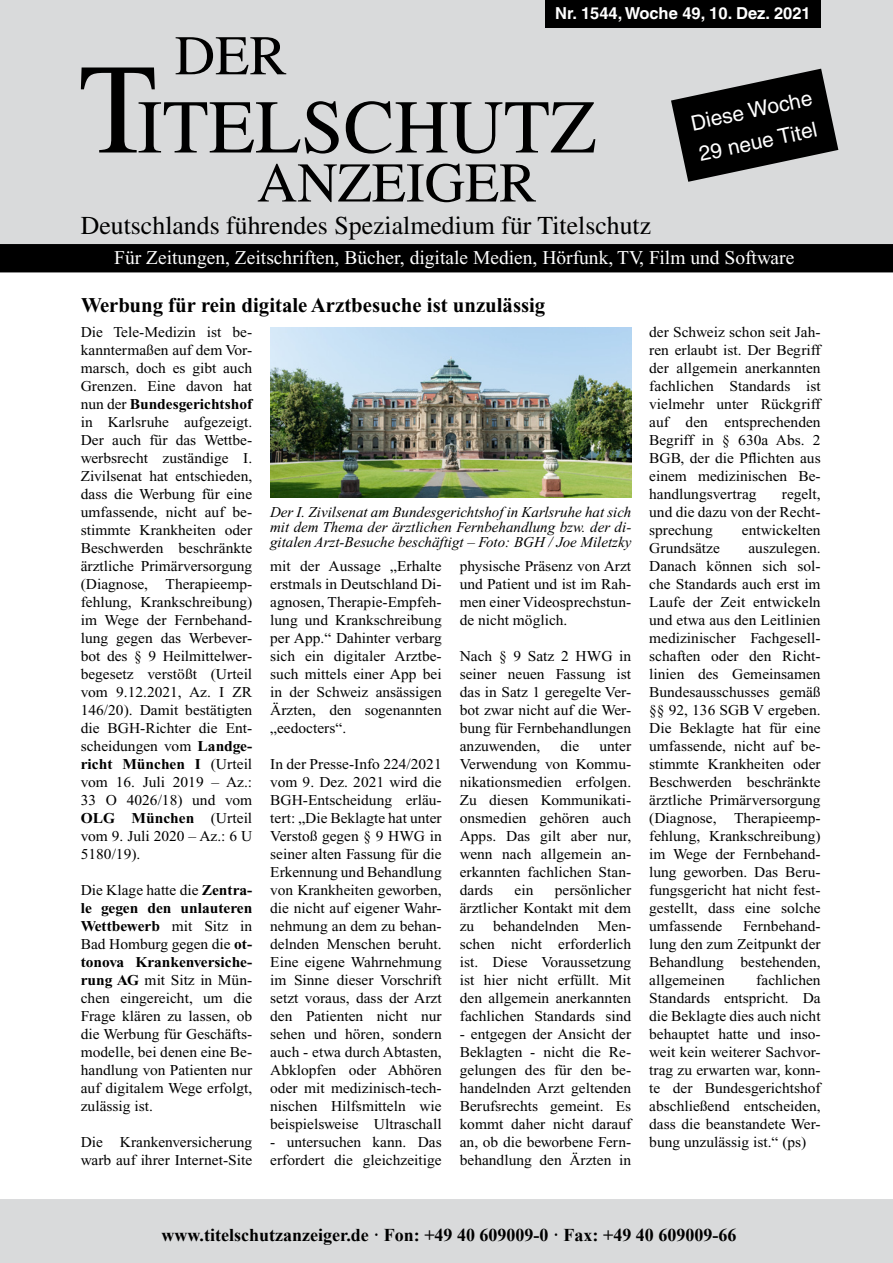
<style>
.page{position:relative;width:893px;height:1263px;background:#fff}
.page>*{position:absolute;margin:0;border:0;box-sizing:border-box;transform-origin:0 0}
.t1{font:75.9px "Times";color:#000}
.t2{font:55.95px "Times";color:#000}
.t3{font:25.8px "Times";color:#000}
.R-Überschrift{font:700 21px "Times New Roman";color:#000}
.t4{font:21px "Helvetica";color:#fff}
.t5{font:19.5px "Times New Roman";color:#fff}
.t6{font:700 18px "Times New Roman";color:#000}
.t7{font:700 16.5px "Helvetica";color:#fff}
.R-Fließtext{font:15px/18px "Times New Roman";color:#000;text-align:justify}
.R-Fließtext-2{font:italic 15px/15px "Times New Roman";color:#000;text-align:justify}
.s1{font-size:128.4px}
.s2{font-weight:700}
</style>
<div class="page">
<div style="left:0;top:0;width:893px;height:253px;background:#d9dadb"></div>
<div style="left:0;top:244px;width:893px;height:28px;background:#000"></div>
<div style="left:545px;top:0;width:275px;height:27px;background:#000"></div>
<svg style="left:671px;top:69px;width:167px;height:113px"></svg>
<div style="left:0;top:1199px;width:893px;height:64px;background:#d9dadb"></div>
<img style="left:270px;top:328px;width:361px;height:170px">
<p class="t7" style="left:555px;top:3px;width:257px">Nr. 1544, Woche 49, 10. Dez. 2021</p>
<p class="t2" style="left:175px;top:24px;width:114px">DER</p>
<p class="t1" style="left:79px;top:84px;width:519px"><span class="s1">T</span>ITELSCHUTZ</p>
<p class="t2" style="left:257px;top:151px;width:281px">ANZEIGER</p>
<p class="t3" style="left:81px;top:211px;width:572px">Deutschlands führendes Spezialmedium für Titelschutz</p>
<p class="t5" style="left:114px;top:247px;width:682px">Für Zeitungen, Zeitschriften, Bücher, digitale Medien, Hörfunk, TV, Film und Software</p>
<p class="t4" style="left:689px;top:111px;width:125px;rotate:-12deg">Diese Woche</p>
<p class="t4" style="left:697px;top:142px;width:122px;rotate:-12deg">29 neue Titel</p>
<p class="R-Überschrift" style="left:81px;top:293px;width:466px">Werbung für rein digitale Arztbesuche ist unzulässig</p>
<p class="R-Fließtext" style="left:81px;top:323px;width:173px">Die Tele-Medizin ist be&shy;kanntermaßen auf dem Vor&shy;marsch, doch es gibt auch Grenzen. Eine davon hat nun der <span class="s2">Bundesgerichtshof </span>in Karlsruhe aufgezeigt.<br>Der auch für das Wettbe&shy;werbsrecht zuständige I.<br>Zivilsenat hat entschieden, dass die Werbung für eine umfassende, nicht auf be&shy;stimmte Krankheiten oder Beschwerden beschränkte ärztliche Primärversorgung (Diagnose, Therapieemp&shy;fehlung, Krankschreibung) im Wege der Fernbehand&shy;lung gegen das Werbever&shy;bot des § 9 Heilmittelwer&shy;begesetz verstößt (Urteil vom 9.12.2021, Az. I ZR 146/20). Damit bestätigten die BGH-Richter die Ent&shy;scheidungen vom <span class="s2">Landge&shy;richt München I</span> (Urteil vom 16. Juli 2019 – Az.:<br>33 O 4026/18) und vom <span class="s2">OLG München</span> (Urteil vom 9. Juli 2020 – Az.: 6 U 5180/19).</p>
<p class="R-Fließtext" style="left:81px;top:881px;width:173px">Die Klage hatte die <span class="s2">Zentra&shy;le gegen den unlauteren Wettbewerb</span> mit Sitz in Bad Homburg gegen die <span class="s2">ot&shy;tonova Krankenversiche&shy;rung AG</span> mit Sitz in Mün&shy;chen eingereicht, um die Frage klären zu lassen, ob die Werbung für Geschäfts&shy;modelle, bei denen eine Be&shy;handlung von Patienten nur auf digitalem Wege erfolgt, zulässig ist.</p>
<p class="R-Fließtext" style="left:81px;top:1133px;width:173px">Die Krankenversicherung warb auf ihrer Internet-Site</p>
<p class="R-Fließtext-2" style="left:270px;top:505px;width:363px">Der I. Zivilsenat am Bundesgerichtshof in Karlsruhe hat sich mit dem Thema der ärztlichen Fernbehandlung bzw. der di&shy;gitalen Arzt-Besuche beschäftigt – Foto: BGH / Joe Miletzky</p>
<p class="R-Fließtext" style="left:270px;top:557px;width:173px">mit der Aussage „Erhalte erstmals in Deutschland Di&shy;agnosen, Therapie-Empfeh&shy;lung und Krankschreibung per App.“ Dahinter verbarg sich ein digitaler Arztbe&shy;such mittels einer App bei in der Schweiz ansässigen Ärzten, den sogenannten „eedocters“.</p>
<p class="R-Fließtext" style="left:270px;top:755px;width:173px">In der Presse-Info 224/2021 vom 9. Dez. 2021 wird die BGH-Entscheidung erläu&shy;tert: „Die Beklagte hat unter Verstoß gegen § 9 HWG in seiner alten Fassung für die Erkennung und Behandlung von Krankheiten geworben, die nicht auf eigener Wahr&shy;nehmung an dem zu behan&shy;delnden Menschen beruht.<br>Eine eigene Wahrnehmung im Sinne dieser Vorschrift setzt voraus, dass der Arzt den Patienten nicht nur sehen und hören, sondern auch - etwa durch Abtasten, Abklopfen oder Abhören oder mit medizinisch-tech&shy;nischen Hilfsmitteln wie beispielsweise Ultraschall</p>
<p class="R-Fließtext" style="left:270px;top:1133px;width:173px">- untersuchen kann. Das erfordert die gleichzeitige</p>
<p class="R-Fließtext" style="left:460px;top:557px;width:173px">physische Präsenz von Arzt und Patient und ist im Rah&shy;men einer Videosprechstun&shy;de nicht möglich.</p>
<p class="R-Fließtext" style="left:460px;top:647px;width:173px">Nach § 9 Satz 2 HWG in seiner neuen Fassung ist das in Satz 1 geregelte Ver&shy;bot zwar nicht auf die Wer&shy;bung für Fernbehandlungen anzuwenden,</p>
<p class="R-Fließtext" style="left:560px;top:737px;width:20px">die</p>
<p class="R-Fließtext" style="left:460px;top:737px;width:173px;text-indent:140px">unter Verwendung von Kommu&shy;nikationsmedien erfolgen.<br>Zu diesen Kommunikati&shy;onsmedien gehören auch Apps. Das gilt aber nur, wenn nach allgemein an&shy;erkannten fachlichen Stan&shy;dards</p>
<p class="R-Fließtext" style="left:460px;top:881px;width:173px;text-indent:95px">persönlicher ärztlicher Kontakt mit dem zu</p>
<p class="R-Fließtext" style="left:515px;top:881px;width:20px">ein</p>
<p class="R-Fließtext" style="left:493px;top:917px;width:87px">behandelnden</p>
<p class="R-Fließtext" style="left:460px;top:917px;width:173px;text-indent:138px">Men&shy;schen nicht erforderlich ist. Diese Voraussetzung ist hier nicht erfüllt. Mit den allgemein anerkannten fachlichen Standards sind</p>
<p class="R-Fließtext" style="left:460px;top:1025px;width:173px">- entgegen der Ansicht der Beklagten - nicht die Re&shy;gelungen des für den be&shy;handelnden Arzt geltenden Berufsrechts gemeint. Es kommt daher nicht darauf an, ob die beworbene Fern&shy;behandlung den Ärzten in</p>
<p class="R-Fließtext" style="left:649px;top:323px;width:173px">der Schweiz schon seit Jah&shy;ren erlaubt ist. Der Begriff der allgemein anerkannten fachlichen Standards ist vielmehr unter Rückgriff auf den entsprechenden Begriff in § 630a Abs. 2<br>BGB, der die Pflichten aus einem medizinischen Be&shy;handlungsvertrag</p>
<p class="R-Fließtext" style="left:649px;top:485px;width:173px;text-indent:133px">regelt, und die dazu von der Recht&shy;sprechung</p>
<p class="R-Fließtext" style="left:742px;top:521px;width:80px">entwickelten</p>
<p class="R-Fließtext" style="left:649px;top:539px;width:173px;text-indent:99px">auszulegen.<br>Danach können sich sol&shy;che Standards auch erst im Laufe der Zeit entwickeln und etwa aus den Leitlinien medizinischer Fachgesell&shy;schaften oder den Richt&shy;linien des Gemeinsamen Bundesausschusses gemäß §§ 92, 136 SGB V ergeben.<br>Die Beklagte hat für eine umfassende, nicht auf be&shy;stimmte Krankheiten oder Beschwerden beschränkte ärztliche Primärversorgung (Diagnose, Therapieemp&shy;fehlung, Krankschreibung) im Wege der Fernbehand&shy;lung geworben. Das Beru&shy;fungsgericht hat nicht fest&shy;gestellt, dass eine solche umfassende</p>
<p class="R-Fließtext" style="left:649px;top:539px;width:72px">Grundsätze</p>
<p class="R-Fließtext" style="left:649px;top:917px;width:173px;text-indent:94px">Fernbehand&shy;lung den zum Zeitpunkt der Behandlung bestehenden, allgemeinen</p>
<p class="R-Fließtext" style="left:649px;top:971px;width:173px;text-indent:107px">fachlichen Standards entspricht. Da die Beklagte dies auch nicht behauptet hatte und inso&shy;weit kein weiterer Sachvor&shy;trag zu erwarten war, konn&shy;te der Bundesgerichtshof abschließend entscheiden, dass die beanstandete Wer&shy;bung unzulässig ist.“ (ps)</p>
<p class="t6" style="left:162px;top:1221px;width:576px">www.titelschutzanzeiger.de · Fon: +49 40 609009-0 · Fax: +49 40 609009-66</p>
</div>
